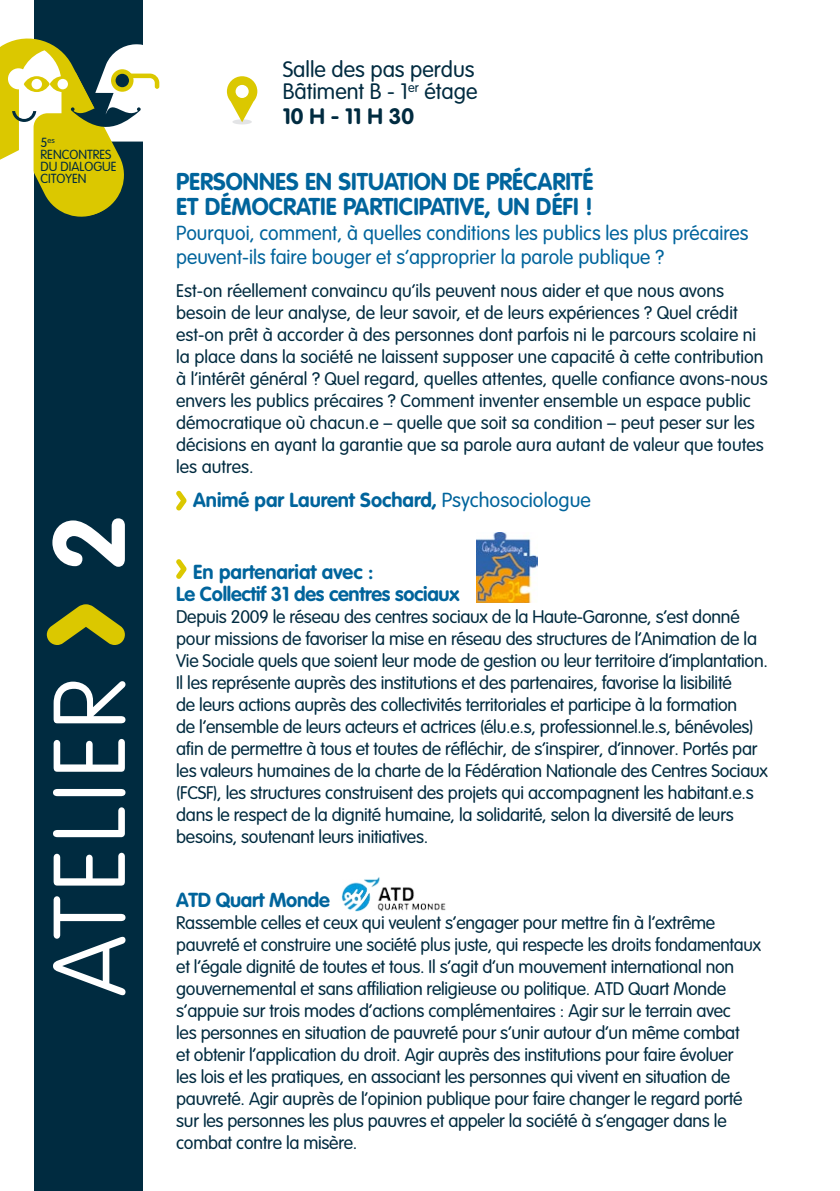
<style>
.page{position:relative;width:840px;height:1191px;background:#fff}
.page>*{position:absolute;margin:0;border:0;box-sizing:border-box;transform-origin:0 0}
.t1{font:100 100px "VAG Rounded Std";letter-spacing:.04em;color:#fff}
.t2{font:700 24px/25px "VAG Rounded Std";color:#00649c}
.t3{font:300 22px/22px "VAG Rounded Std";color:#002b40}
.t4{font:700 22px "VAG Rounded Std";color:#002b40}
.t5{font:300 20px/24px "VAG Rounded Std";color:#00649c}
.t6{font:700 20px/22px "VAG Rounded Std";letter-spacing:-.015em;color:#00649c}
.t7{font:300 18px/22px "VAG Rounded Std";letter-spacing:-.015em;color:#002b40}
.t8{font:300 13px/12.2px "VAG Rounded Std";color:#002b40}
.t9{font:300 7.6px "VAG Rounded Std";color:#002b40}
.s1{font-size:13px}
.s2{font-weight:700}
.s3{font-weight:300}
</style>
<div class="page">
<svg style="left:176px;top:491px;width:10px;height:19px"></svg>
<svg style="left:176px;top:559px;width:10px;height:20px"></svg>
<div style="left:34px;top:0;width:109px;height:1191px;background:#002b40"></div>
<svg style="left:47px;top:604px;width:78px;height:41px"></svg>
<svg style="left:0;top:38px;width:160px;height:179px"></svg>
<div style="left:0;top:54px;width:6px;height:93px;background:#dbc800"></div>
<div style="left:232px;top:119px;width:20px;height:5px;background:#e3e4e6;border-radius:50%"></div>
<svg style="left:227px;top:76px;width:30px;height:46px"></svg>
<img style="left:476px;top:533px;width:61px;height:69px">
<img style="left:341px;top:877px;width:105px;height:34px">
<p class="t9" style="left:40px;top:136px;width:16px"><span class="s1">5</span>es</p>
<p class="t8" style="left:40px;top:149px;width:77px">RENCONTRES<br>DU DIALOGUE<br>CITOYEN</p>
<h1 class="t1" style="left:33px;top:996px;width:484px;rotate:-90deg">ATELIER <span class="s2">12</span></h1>
<p class="t3" style="left:282px;top:59px;width:196px">Salle des pas perdus<br>Bâtiment B - 1<sup>er</sup> étage</p>
<p class="t4" style="left:282px;top:103px;width:133px">10 H - 11 H 30</p>
<h2 class="t2" style="left:176px;top:170px;width:418px">PERSONNES EN SITUATION DE PRÉCARITÉ<br>ET DÉMOCRATIE PARTICIPATIVE, UN DÉFI !</h2>
<p class="t5" style="left:176px;top:222px;width:573px">Pourquoi, comment, à quelles conditions les publics les plus précaires peuvent-ils faire bouger et s’approprier la parole publique ?</p>
<p class="t7" style="left:176px;top:281px;width:593px">Est-on réellement convaincu qu’ils peuvent nous aider et que nous avons besoin de leur analyse, de leur savoir, et de leurs expériences ? Quel crédit est-on prêt à accorder à des personnes dont parfois ni le parcours scolaire ni la place dans la société ne laissent supposer une capacité à cette contribution à l’intérêt général ? Quel regard, quelles attentes, quelle confiance avons-nous envers les publics précaires ? Comment inventer ensemble un espace public démocratique où chacun.e – quelle que soit sa condition – peut peser sur les décisions en ayant la garantie que sa parole aura autant de valeur que toutes les autres.</p>
<p class="t6" style="left:193px;top:489px;width:399px">Animé par Laurent Sochard, <span class="s3">Psychosociologue</span></p>
<p class="t6" style="left:176px;top:561px;width:284px;text-indent:17px">En partenariat avec :<br>Le Collectif 31 des centres sociaux</p>
<p class="t7" style="left:176px;top:606px;width:593px">Depuis 2009 le réseau des centres sociaux de la Haute-Garonne, s’est donné pour missions de favoriser la mise en réseau des structures de l’Animation de la Vie Sociale quels que soient leur mode de gestion ou leur territoire d’implantation.<br>Il les représente auprès des institutions et des partenaires, favorise la lisibilité<br>de leurs actions auprès des collectivités territoriales et participe à la formation<br>de l’ensemble de leurs acteurs et actrices (élu.e.s, professionnel.le.s, bénévoles) afin de permettre à tous et toutes de réfléchir, de s’inspirer, d’innover. Portés par les valeurs humaines de la charte de la Fédération Nationale des Centres Sociaux (FCSF), les structures construisent des projets qui accompagnent les habitant.e.s dans le respect de la dignité humaine, la solidarité, selon la diversité de leurs besoins, soutenant leurs initiatives.</p>
<p class="t6" style="left:176px;top:889px;width:155px">ATD Quart Monde</p>
<p class="t7" style="left:176px;top:912px;width:586px">Rassemble celles et ceux qui veulent s’engager pour mettre fin à l’extrême pauvreté et construire une société plus juste, qui respecte les droits fondamentaux et l’égale dignité de toutes et tous. Il s’agit d’un mouvement international non gouvernemental et sans affiliation religieuse ou politique. ATD Quart Monde s’appuie sur trois modes d’actions complémentaires : Agir sur le terrain avec<br>les personnes en situation de pauvreté pour s’unir autour d’un même combat<br>et obtenir l’application du droit. Agir auprès des institutions pour faire évoluer<br>les lois et les pratiques, en associant les personnes qui vivent en situation de pauvreté. Agir auprès de l’opinion publique pour faire changer le regard porté sur les personnes les plus pauvres et appeler la société à s’engager dans le combat contre la misère.</p>
</div>
